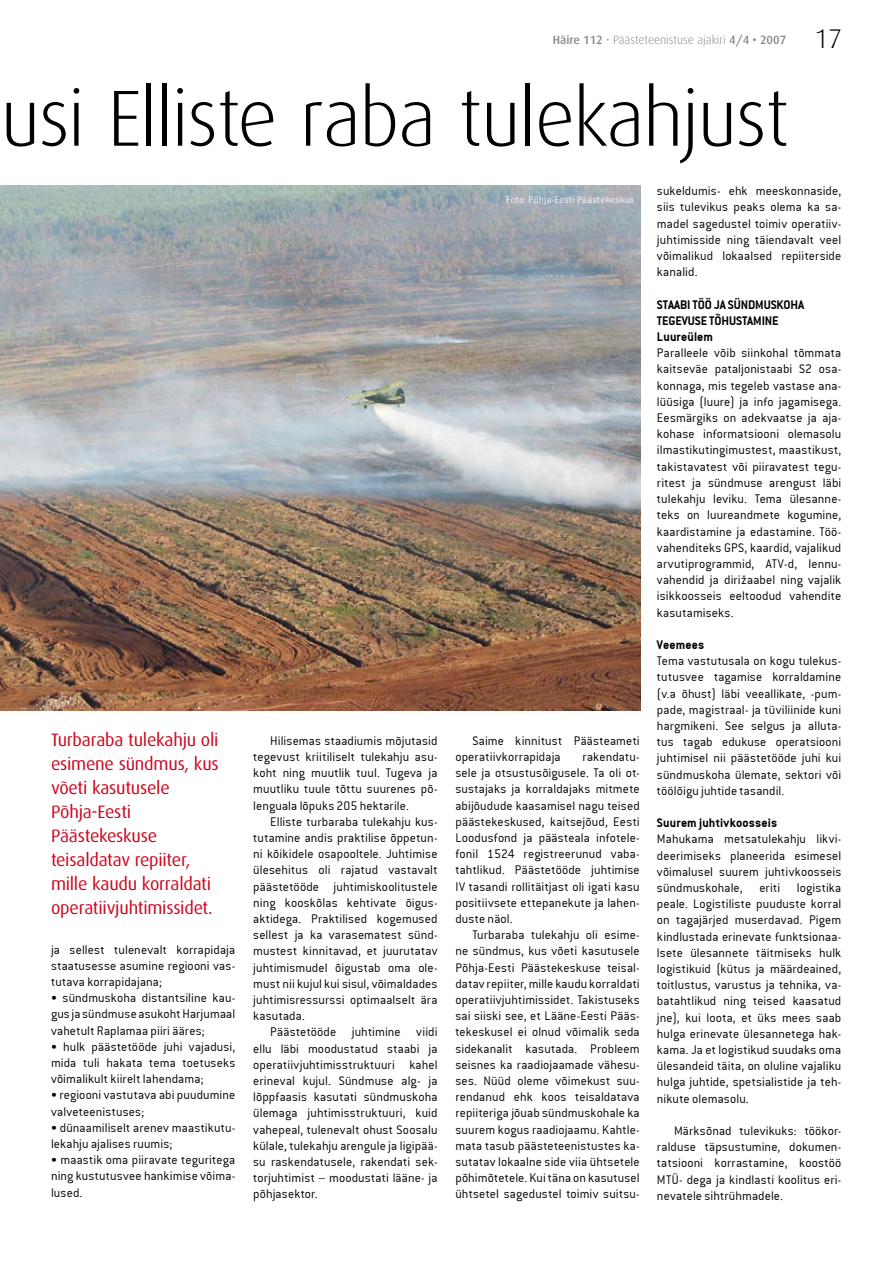
<style>
.page{position:relative;width:893px;height:1263px;background:#fff}
.page>*{position:absolute;margin:0;border:0;box-sizing:border-box;transform-origin:0 0}
.t1{font:300 79.5px "Dax";letter-spacing:-.02em;color:#000}
.t2{font:300 27px "Dax";color:#000}
.t3{font:18px/24px "Dax";letter-spacing:-.015em;color:#cc071e}
.t4{font:13.5px/16.2px "Conduit ITCTT Light";letter-spacing:.01em;color:#000;text-align:justify}
.t5{font:13.5px/16.2px "Conduit ITCTT Bold";letter-spacing:-.01em;color:#000}
.t6{font:13.5px "Conduit ITCTT Bold";letter-spacing:.01em;color:#000}
.t7{font:300 12px "Dax";color:#878889}
.t8{font:10.5px "Bulldog";letter-spacing:.02em;color:#fff}
.s1{font-weight:500}
</style>
<div class="page">
<img style="left:0;top:186px;width:641px;height:524px">
<p class="t7" style="left:553px;top:34px;width:235px"><span class="s1">Häire 112</span> • Päästeteenistuse ajakiri <span class="s1">4/4 • 2007</span></p>
<h2 class="t2" style="left:814px;top:24px;width:29px">17</h2>
<h1 class="t1" style="left:1px;top:75px;width:790px">usi Elliste raba tulekahjust</h1>
<h3 class="t3" style="left:51px;top:727px;width:169px">Turbaraba tulekahju oli esimene sündmus, kus võeti kasutusele<br>Põhja-Eesti<br>Päästekeskuse teisaldatav repiiter, mille kaudu korraldati operatiivjuhtimissidet.</h3>
<p class="t4" style="left:51px;top:941px;width:186px">ja sellest tulenevalt korrapidaja staatusesse asumine regiooni vas&shy;tutava korrapidajana;</p>
<p class="t4" style="left:51px;top:990px;width:186px">• sündmuskoha distantsiline kau&shy;gus ja sündmuse asukoht Harjumaal vahetult Raplamaa piiri ääres;</p>
<p class="t4" style="left:51px;top:1038px;width:186px">• hulk päästetööde juhi vajadusi, mida tuli hakata tema toetuseks võimalikult kiirelt lahendama;</p>
<p class="t4" style="left:51px;top:1087px;width:186px">• regiooni vastutava abi puudumine valveteenistuses;</p>
<p class="t4" style="left:51px;top:1119px;width:186px">• dünaamiliselt arenev maastikutu&shy;lekahju ajalises ruumis;</p>
<p class="t4" style="left:51px;top:1152px;width:186px">• maastik oma piiravate teguritega ning kustutusvee hankimise võima&shy;lused.</p>
<p class="t4" style="left:253px;top:732px;width:186px;text-indent:17px">Hilisemas staadiumis mõjutasid tegevust kriitiliselt tulekahju asu&shy;koht ning muutlik tuul. Tugeva ja muutliku tuule tõttu suurenes põ&shy;lenguala lõpuks 205 hektarile.</p>
<p class="t4" style="left:253px;top:813px;width:186px;text-indent:17px">Elliste turbaraba tulekahju kus&shy;tutamine andis praktilise õppetun&shy;ni kõikidele osapooltele. Juhtimise ülesehitus oli rajatud vastavalt päästetööde juhtimiskoolitustele ning kooskõlas kehtivate õigus&shy;aktidega. Praktilised kogemused sellest ja ka varasematest sünd&shy;mustest kinnitavad, et juurutatav juhtimismudel õigustab oma ole&shy;must nii kujul kui sisul, võimaldades juhtimisressurssi optimaalselt ära kasutada.</p>
<p class="t4" style="left:253px;top:1024px;width:186px;text-indent:17px">Päästetööde juhtimine viidi ellu läbi moodustatud staabi ja operatiivjuhtimisstruktuuri kahel erineval kujul. Sündmuse alg- ja lõppfaasis kasutati sündmuskoha ülemaga juhtimisstruktuuri, kuid vahepeal, tulenevalt ohust Soosalu külale, tulekahju arengule ja ligipää&shy;su raskendatusele, rakendati sek&shy;torjuhtimist – moodustati lääne- ja põhjasektor.</p>
<p class="t8" style="left:506px;top:194px;width:130px">Foto: Põhja-Eesti Päästekeskus</p>
<p class="t4" style="left:455px;top:732px;width:186px;text-indent:17px">Saime kinnitust Päästeameti operatiivkorrapidaja</p>
<p class="t4" style="left:455px;top:749px;width:186px;text-indent:127px">rakendatu&shy;sele ja otsustusõigusele. Ta oli ot&shy;sustajaks ja korraldajaks mitmete abijõudude kaasamisel nagu teised päästekeskused, kaitsejõud, Eesti Loodusfond ja päästeala infotele&shy;fonil 1524 registreerunud vaba&shy;tahtlikud. Päästetööde juhtimise IV tasandi rollitäitjast oli igati kasu positiivsete ettepanekute ja lahen&shy;duste näol.</p>
<p class="t4" style="left:455px;top:927px;width:186px;text-indent:17px">Turbaraba tulekahju oli esime&shy;ne sündmus, kus võeti kasutusele Põhja-Eesti Päästekeskuse teisal&shy;datav repiiter, mille kaudu korraldati operatiivjuhtimissidet. Takistuseks sai siiski see, et Lääne-Eesti Pääs&shy;tekeskusel ei olnud võimalik seda sidekanalit kasutada. Probleem seisnes ka raadiojaamade vähesu&shy;ses. Nüüd oleme võimekust suu&shy;rendanud ehk koos teisaldatava repiiteriga jõuab sündmuskohale ka suurem kogus raadiojaamu. Kahtle&shy;mata tasub päästeteenistustes ka&shy;sutatav lokaalne side viia ühtsetele põhimõtetele. Kui täna on kasutusel ühtsetel sagedustel toimiv suitsu-</p>
<p class="t4" style="left:657px;top:183px;width:186px">sukeldumis- ehk meeskonnaside, siis tulevikus peaks olema ka sa&shy;madel sagedustel toimiv operatiiv&shy;juhtimisside ning täiendavalt veel võimalikud lokaalsed repiiterside kanalid.</p>
<p class="t5" style="left:657px;top:296px;width:149px">Staabi töö ja sündmuskoha tegevuse tõhustamine<br>Luureülem</p>
<p class="t4" style="left:657px;top:345px;width:186px">Paralleele võib siinkohal tõmmata kaitseväe pataljonistaabi S2 osa&shy;konnaga, mis tegeleb vastase ana&shy;lüüsiga (luure) ja info jagamisega.<br>Eesmärgiks on adekvaatse ja aja&shy;kohase informatsiooni olemasolu ilmastikutingimustest, maastikust, takistavatest või piiravatest tegu&shy;ritest ja sündmuse arengust läbi tulekahju leviku. Tema ülesanne&shy;teks on luureandmete kogumine, kaardistamine ja edastamine. Töö&shy;vahenditeks GPS, kaardid, vajalikud arvutiprogrammid, ATV-d, lennu&shy;vahendid ja dirižaabel ning vajalik isikkoosseis eeltoodud vahendite kasutamiseks.</p>
<p class="t6" style="left:657px;top:637px;width:49px">Veemees</p>
<p class="t4" style="left:657px;top:653px;width:186px">Tema vastutusala on kogu tulekus&shy;tutusvee tagamise korraldamine (v.a õhust) läbi veeallikate, -pum&shy;pade, magistraal- ja tüviliinide kuni hargmikeni. See selgus ja alluta&shy;tus tagab edukuse operatsiooni juhtimisel nii päästetööde juhi kui sündmuskoha ülemate, sektori või töölõigu juhtide tasandil.</p>
<p class="t5" style="left:657px;top:814px;width:122px">Suurem juhtivkoosseis</p>
<p class="t4" style="left:657px;top:831px;width:186px">Mahukama metsatulekahju likvi&shy;deerimiseks planeerida esimesel võimalusel suurem juhtivkoosseis sündmuskohale, eriti logistika peale. Logistiliste puuduste korral on tagajärjed muserdavad. Pigem kindlustada erinevate funktsionaa&shy;lsete ülesannete täitmiseks hulk logistikuid (kütus ja määrdeained, toitlustus, varustus ja tehnika, va&shy;batahtlikud ning teised kaasatud jne), kui loota, et üks mees saab hulga erinevate ülesannetega hak&shy;kama. Ja et logistikud suudaks oma ülesandeid täita, on oluline vajaliku hulga juhtide, spetsialistide ja teh&shy;nikute olemasolu.</p>
<p class="t4" style="left:657px;top:1123px;width:186px;text-indent:17px">Märksõnad tulevikuks: töökor&shy;ralduse täpsustumine, dokumen&shy;tatsiooni korrastamine, koostöö MTÜ- dega ja kindlasti koolitus eri&shy;nevatele sihtrühmadele.</p>
</div>
